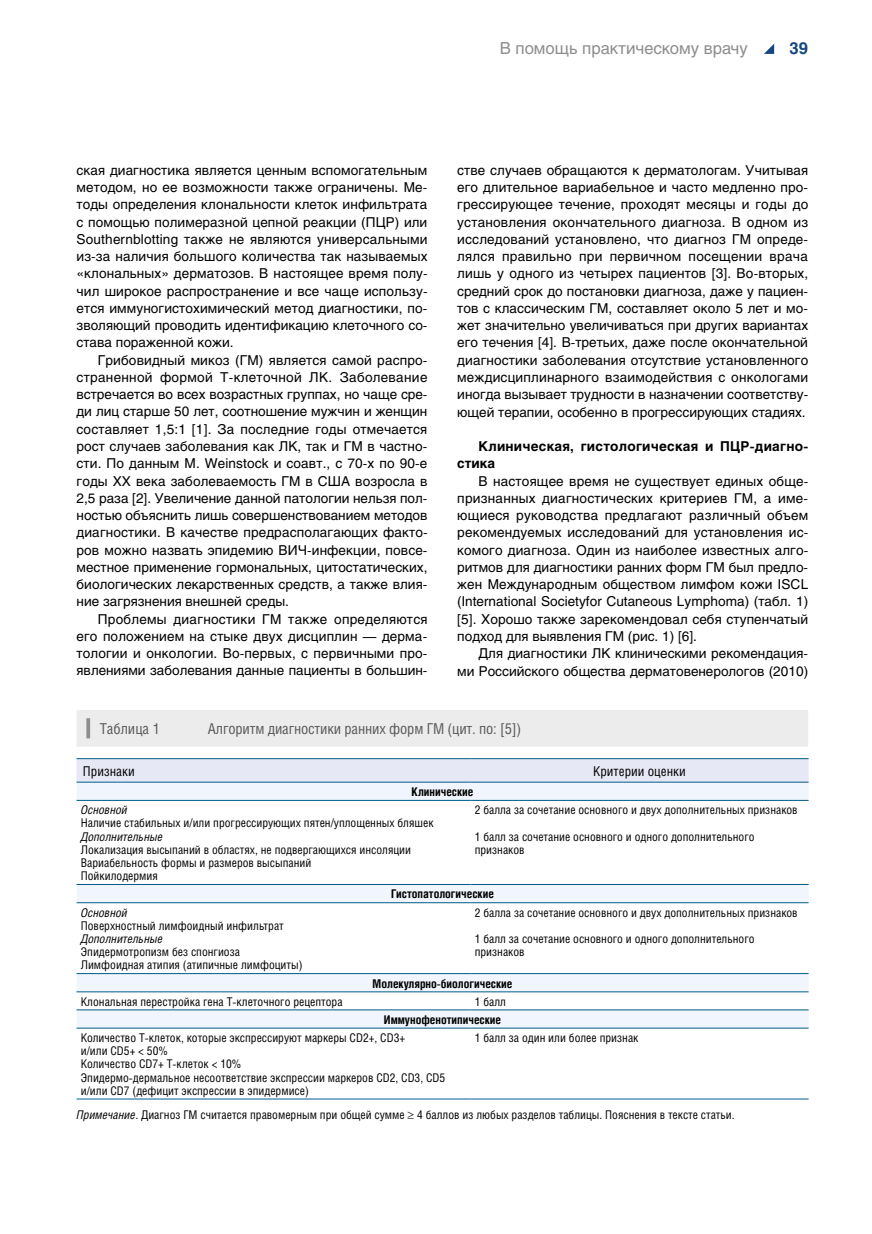
<style>
.page{position:relative;width:872px;height:1234px;background:#fff}
.page>*{position:absolute;margin:0;border:0;box-sizing:border-box;transform-origin:0 0}
.t1{font:16.5px "Helios C";color:#8d8d8d}
.t2{font:700 16.5px "Helios C";color:#164581}
.t3{font:15px "Helios Cond C";letter-spacing:-.01em;color:#5a5a59}
.t4{font:13.5px/17.2px "Helios C";color:#000;text-align:justify}
.t5{font:700 13.5px/17.2px "Helios C";letter-spacing:.02em;color:#000}
.t6{font:13.5px "Helios Cond";color:#000}
.t7{font:12px/13.2px "Helios Cond C";color:#000}
.t8{font:700 12px "Helios Cond C";color:#000}
.t9{font:italic 12px "Helios Cond C";color:#000}
.s1{font-style:italic}
</style>
<div class="page">
<svg style="left:764px;top:44px;width:10px;height:10px"></svg>
<div style="left:77px;top:710px;width:731px;height:36px;background:#ececec"></div>
<svg style="left:86px;top:718px;width:4px;height:20px"></svg>
<div style="left:77px;top:759px;width:731px;height:22px;background:#e7e8f5"></div>
<svg style="left:77px;top:782px;width:731px;height:245px"></svg>
<hr style="left:77px;top:800px;width:393px;height:1px;background:#005c8b">
<hr style="left:470px;top:800px;width:338px;height:1px;background:#005c8b">
<hr style="left:77px;top:884px;width:393px;height:1px;background:#005c8b">
<hr style="left:470px;top:884px;width:338px;height:1px;background:#005c8b">
<hr style="left:77px;top:902px;width:393px;height:1px;background:#005c8b">
<hr style="left:470px;top:902px;width:338px;height:1px;background:#005c8b">
<hr style="left:77px;top:973px;width:393px;height:1px;background:#005c8b">
<hr style="left:470px;top:973px;width:338px;height:1px;background:#005c8b">
<hr style="left:77px;top:991px;width:393px;height:1px;background:#005c8b">
<hr style="left:470px;top:991px;width:338px;height:1px;background:#005c8b">
<hr style="left:77px;top:1009px;width:393px;height:1px;background:#005c8b">
<hr style="left:470px;top:1009px;width:338px;height:1px;background:#005c8b">
<hr style="left:77px;top:1027px;width:393px;height:1px;background:#005c8b">
<hr style="left:470px;top:1027px;width:338px;height:1px;background:#005c8b">
<hr style="left:77px;top:1098px;width:393px;height:1px;background:#005c8b">
<hr style="left:470px;top:1098px;width:338px;height:1px;background:#005c8b">
<hr style="left:77px;top:758px;width:393px;height:1px;background:#005c8b">
<hr style="left:470px;top:758px;width:338px;height:1px;background:#005c8b">
<hr style="left:77px;top:781px;width:393px;height:1px;background:#005c8b">
<hr style="left:470px;top:781px;width:338px;height:1px;background:#005c8b">
<p class="t1" style="left:500px;top:38px;width:249px">В помощь практическому врачу</p>
<p class="t2" style="left:789px;top:38px;width:20px">39</p>
<p class="t4" style="left:77px;top:161px;width:352px">ская диагностика является ценным вспомогательным методом, но ее возможности также ограничены. Ме&shy;тоды определения клональности клеток инфильтрата с помощью полимеразной цепной реакции (ПЦР) или Southernblotting также не являются универсальными из-за наличия большого количества так называемых «клональных» дерматозов. В настоящее время полу&shy;чил широкое распространение и все чаще использу&shy;ется иммуногистохимический метод диагностики, по&shy;зволяющий проводить идентификацию клеточного со&shy;става пораженной кожи.</p>
<p class="t4" style="left:77px;top:351px;width:353px;text-indent:21px">Грибовидный микоз (ГМ) является самой распро&shy;страненной формой Т-клеточной ЛК. Заболевание встречается во всех возрастных группах, но чаще сре&shy;ди лиц старше 50 лет, соотношение мужчин и женщин составляет 1,5:1 [1]. За последние годы отмечается рост случаев заболевания как ЛК, так и ГМ в частно&shy;сти. По данным M. Weinstock и соавт., с 70-х по 90-е годы ХХ века заболеваемость ГМ в США возросла в 2,5 раза [2]. Увеличение данной патологии нельзя пол&shy;ностью объяснить лишь совершенствованием методов диагностики. В качестве предрасполагающих факто&shy;ров можно назвать эпидемию ВИЧ-инфекции, повсе&shy;местное применение гормональных, цитостатических, биологических лекарственных средств, а также влия&shy;ние загрязнения внешней среды.</p>
<p class="t4" style="left:77px;top:610px;width:352px;text-indent:21px">Проблемы диагностики ГМ также определяются его положением на стыке двух дисциплин — дерма&shy;тологии и онкологии. Во-первых, с первичными про&shy;явлениями заболевания данные пациенты в большин-</p>
<p class="t4" style="left:457px;top:161px;width:352px">стве случаев обращаются к дерматологам. Учитывая его длительное вариабельное и часто медленно про&shy;грессирующее течение, проходят месяцы и годы до установления окончательного диагноза. В одном из исследований установлено, что диагноз ГМ опреде&shy;лялся правильно при первичном посещении врача лишь у одного из четырех пациентов [3]. Во-вторых, средний срок до постановки диагноза, даже у пациен&shy;тов с классическим ГМ, составляет около 5 лет и мо&shy;жет значительно увеличиваться при других вариантах его течения [4]. В-третьих, даже после окончательной диагностики заболевания отсутствие установленного междисциплинарного взаимодействия с онкологами иногда вызывает трудности в назначении соответству&shy;ющей терапии, особенно в прогрессирующих стадиях.</p>
<p class="t5" style="left:457px;top:437px;width:352px;text-indent:21px">Клиническая, гистологическая и ПЦР-диагно&shy;стика</p>
<p class="t4" style="left:457px;top:472px;width:352px;text-indent:21px">В настоящее время не существует единых обще&shy;признанных диагностических критериев ГМ, а име&shy;ющиеся руководства предлагают различный объем рекомендуемых исследований для установления ис&shy;комого диагноза. Один из наиболее известных алго&shy;ритмов для диагностики ранних форм ГМ был предло&shy;жен Международным обществом лимфом кожи ISCL (International Societyfor Cutaneous Lymphoma) (табл. 1) [5]. Хорошо также зарекомендовал себя ступенчатый подход для выявления ГМ (рис. 1) [6].</p>
<p class="t4" style="left:457px;top:644px;width:352px;text-align:right">Для диагностики ЛК клиническими рекомендация-<br>ми Российского общества дерматовенерологов (2010)</p>
<p class="t3" style="left:100px;top:719px;width:62px">Таблица 1</p>
<p class="t3" style="left:208px;top:719px;width:315px">Алгоритм диагностики ранних форм ГМ (цит. по: [5])</p>
<p class="t6" style="left:83px;top:762px;width:53px">Признаки</p>
<p class="t6" style="left:593px;top:762px;width:94px">Критерии оценки</p>
<p class="t8" style="left:411px;top:784px;width:63px">Клинические</p>
<p class="t9" style="left:81px;top:802px;width:48px">Основной</p>
<p class="t7" style="left:81px;top:816px;width:354px">Наличие стабильных и/или прогрессирующих пятен/уплощенных бляшек</p>
<p class="t9" style="left:81px;top:828px;width:83px">Дополнительные</p>
<p class="t7" style="left:81px;top:842px;width:332px">Локализация высыпаний в областях, не подвергающихся инсоляции<br>Вариабельность формы и размеров высыпаний<br>Пойкилодермия</p>
<p class="t7" style="left:475px;top:802px;width:324px">2 балла за сочетание основного и двух дополнительных признаков</p>
<p class="t7" style="left:475px;top:829px;width:281px">1 балл за сочетание основного и одного дополнительного признаков</p>
<p class="t8" style="left:391px;top:886px;width:104px">Гистопатологические</p>
<p class="t9" style="left:81px;top:904px;width:48px">Основной</p>
<p class="t7" style="left:81px;top:918px;width:204px">Поверхностный лимфоидный инфильтрат</p>
<p class="t9" style="left:81px;top:931px;width:83px">Дополнительные</p>
<p class="t7" style="left:81px;top:944px;width:223px">Эпидермотропизм без спонгиоза<br>Лимфоидная атипия (атипичные лимфоциты)</p>
<p class="t7" style="left:475px;top:905px;width:324px">2 балла за сочетание основного и двух дополнительных признаков</p>
<p class="t7" style="left:475px;top:931px;width:281px">1 балл за сочетание основного и одного дополнительного признаков</p>
<p class="t8" style="left:372px;top:975px;width:141px">Молекулярно-биологические</p>
<p class="t7" style="left:81px;top:994px;width:263px">Клональная перестройка гена Т-клеточного рецептора</p>
<p class="t7" style="left:475px;top:994px;width:33px">1 балл</p>
<p class="t8" style="left:384px;top:1012px;width:119px">Иммунофенотипические</p>
<p class="t7" style="left:81px;top:1030px;width:366px">Количество Т-клеток, которые экспрессируют маркеры CD2+, CD3+<br>и/или CD5+ &lt; 50%<br>Количество CD7+ Т-клеток &lt; 10%<br>Эпидермо-дермальное несоответствие экспрессии маркеров CD2, CD3, CD5 и/или CD7 (дефицит экспрессии в эпидермисе)</p>
<p class="t7" style="left:475px;top:1030px;width:165px">1 балл за один или более признак</p>
<p class="t7" style="left:77px;top:1107px;width:659px"><span class="s1">Примечание</span>. Диагноз ГМ считается правомерным при общей сумме ≥ 4 баллов из любых разделов таблицы. Пояснения в тексте статьи.</p>
</div>
